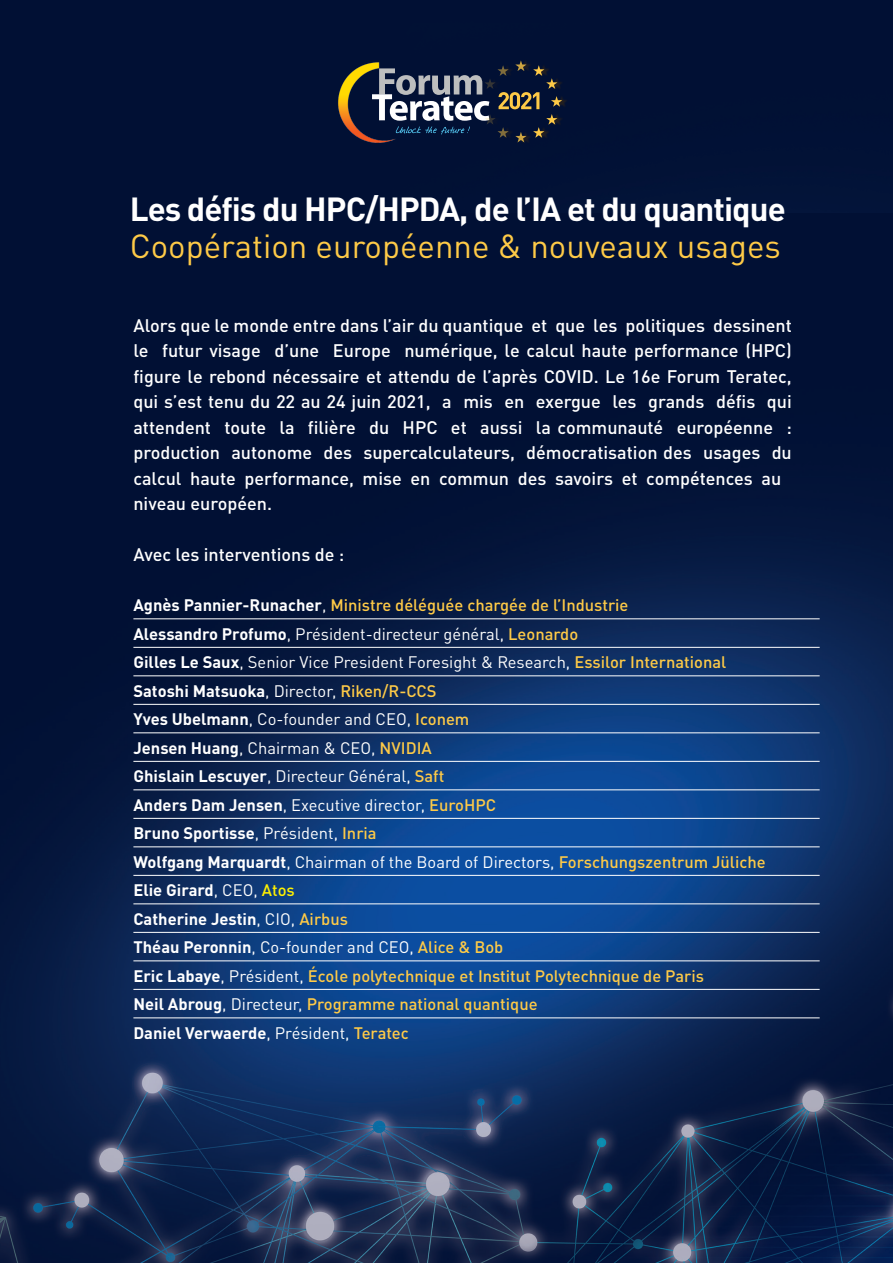
<style>
.page{position:relative;width:893px;height:1263px;background:#fff}
.page>*{position:absolute;margin:0;border:0;box-sizing:border-box;transform-origin:0 0}
.t1{font:700 33px "DIN Pro";letter-spacing:-.03em;color:#fff}
.t2{font:33px "DIN Pro";color:#feca47}
.t3{font:500 18px/25.5px "DIN Pro";color:#fff;text-align:justify}
.t4{font:16.5px "DIN Pro";color:#fff}
.t5{font:500 16.5px "DIN Pro";color:#feca47}
.t6{font:700 16.5px "DIN Pro";color:#fff}
.s1{font-weight:700;color:#fff}
.s2{font-weight:400;color:#fff}
.s3{font-weight:700}
.s4{font-weight:500;color:#feca47}
.s5{font-weight:400}
.s6{font-weight:500;color:#fff101}
</style>
<div class="page">
<img style="left:0;top:213px;width:893px;height:1050px">
<div style="left:0;top:0;width:893px;height:213px;background:#011034"></div>
<hr style="left:133px;top:618px;width:687px;height:1px;background:#fff">
<hr style="left:133px;top:647px;width:687px;height:1px;background:#fff">
<hr style="left:133px;top:675px;width:687px;height:1px;background:#fff">
<hr style="left:133px;top:704px;width:687px;height:1px;background:#fff">
<hr style="left:133px;top:732px;width:687px;height:1px;background:#fff">
<hr style="left:133px;top:761px;width:687px;height:1px;background:#fff">
<hr style="left:133px;top:789px;width:687px;height:1px;background:#fff">
<hr style="left:133px;top:818px;width:687px;height:1px;background:#fff">
<hr style="left:133px;top:846px;width:687px;height:1px;background:#fff">
<hr style="left:133px;top:875px;width:687px;height:1px;background:#fff">
<hr style="left:133px;top:903px;width:687px;height:1px;background:#fff">
<hr style="left:133px;top:932px;width:687px;height:1px;background:#fff">
<hr style="left:133px;top:960px;width:687px;height:1px;background:#fff">
<hr style="left:133px;top:989px;width:687px;height:1px;background:#fff">
<hr style="left:133px;top:1017px;width:687px;height:1px;background:#fff">
<div style="left:488px;top:59px;width:80px;height:85px;background:#011034"></div>
<svg style="left:413px;top:60px;width:149px;height:83px"></svg>
<img style="left:326px;top:56px;width:87px;height:88px">
<p class="t1" style="left:130px;top:182px;width:658px">Les défis du HPC/HPDA, de l’IA et du quantique</p>
<p class="t2" style="left:130px;top:220px;width:653px">Coopération européenne &amp; nouveaux usages</p>
<p class="t3" style="left:133px;top:311px;width:660px">Alors que le monde entre dans l’air du quantique et que les politiques dessinent le futur visage d’une Europe numérique, le calcul haute performance (HPC) figure le rebond nécessaire et attendu de l’après COVID. Le 16e Forum Teratec, qui s’est tenu du 22 au 24 juin 2021, a mis en exergue les grands défis qui attendent toute la filière du HPC et aussi la communauté européenne : production autonome des supercalculateurs, démocratisation des usages du calcul haute performance, mise en commun des savoirs et compétences au</p>
<p class="t3" style="left:133px;top:489px;width:140px">niveau européen.</p>
<p class="t3" style="left:133px;top:540px;width:212px">Avec les interventions de :</p>
<p class="t5" style="left:133px;top:592px;width:497px"><span class="s1">Agnès Pannier-Runacher</span><span class="s2">,</span> Ministre déléguée chargée de l’Industrie</p>
<p class="t4" style="left:133px;top:621px;width:446px"><span class="s3">Alessandro Profumo</span>, Président-directeur général, <span class="s4">Leonardo</span></p>
<p class="t4" style="left:133px;top:649px;width:594px"><span class="s3">Gilles Le Saux</span>, Senior Vice President Foresight &amp; Research, <span class="s4">Essilor International</span></p>
<p class="t6" style="left:133px;top:677px;width:305px">Satoshi Matsuoka<span class="s5">, Director,</span> <span class="s4">Riken/R-CCS</span></p>
<p class="t4" style="left:133px;top:706px;width:338px"><span class="s3">Yves Ubelmann</span>, Co-founder and CEO, <span class="s4">Iconem</span></p>
<p class="t4" style="left:133px;top:735px;width:300px"><span class="s3">Jensen Huang</span>, Chairman &amp; CEO, <span class="s4">NVIDIA</span></p>
<p class="t4" style="left:133px;top:763px;width:312px"><span class="s3">Ghislain Lescuyer</span>, Directeur Général, <span class="s4">Saft</span></p>
<p class="t4" style="left:133px;top:792px;width:364px"><span class="s3">Anders Dam Jensen</span>, Executive director, <span class="s4">EuroHPC</span></p>
<p class="t6" style="left:133px;top:819px;width:245px">Bruno Sportisse<span class="s5">, Président,</span> <span class="s4">Inria</span></p>
<p class="t4" style="left:133px;top:849px;width:634px"><span class="s3">Wolfgang Marquardt</span>, Chairman of the Board of Directors, <span class="s4">Forschungszentrum Jüliche</span></p>
<p class="t6" style="left:133px;top:876px;width:163px">Elie Girard<span class="s5">, CEO,</span> <span class="s6">Atos</span></p>
<p class="t6" style="left:133px;top:905px;width:216px">Catherine Jestin<span class="s5">, CIO,</span> <span class="s4">Airbus</span></p>
<p class="t4" style="left:133px;top:934px;width:371px"><span class="s3">Théau Peronnin</span>, Co-founder and CEO, <span class="s4">Alice &amp; Bob</span></p>
<p class="t5" style="left:133px;top:962px;width:572px"><span class="s1">Eric Labaye</span><span class="s2">, Président,</span> École polytechnique et Institut Polytechnique de Paris</p>
<p class="t5" style="left:133px;top:991px;width:406px"><span class="s1">Neil Abroug</span><span class="s2">, Directeur,</span> Programme national quantique</p>
<p class="t6" style="left:133px;top:1019px;width:277px">Daniel Verwaerde<span class="s5">, Président,</span> <span class="s4">Teratec</span></p>
</div>
